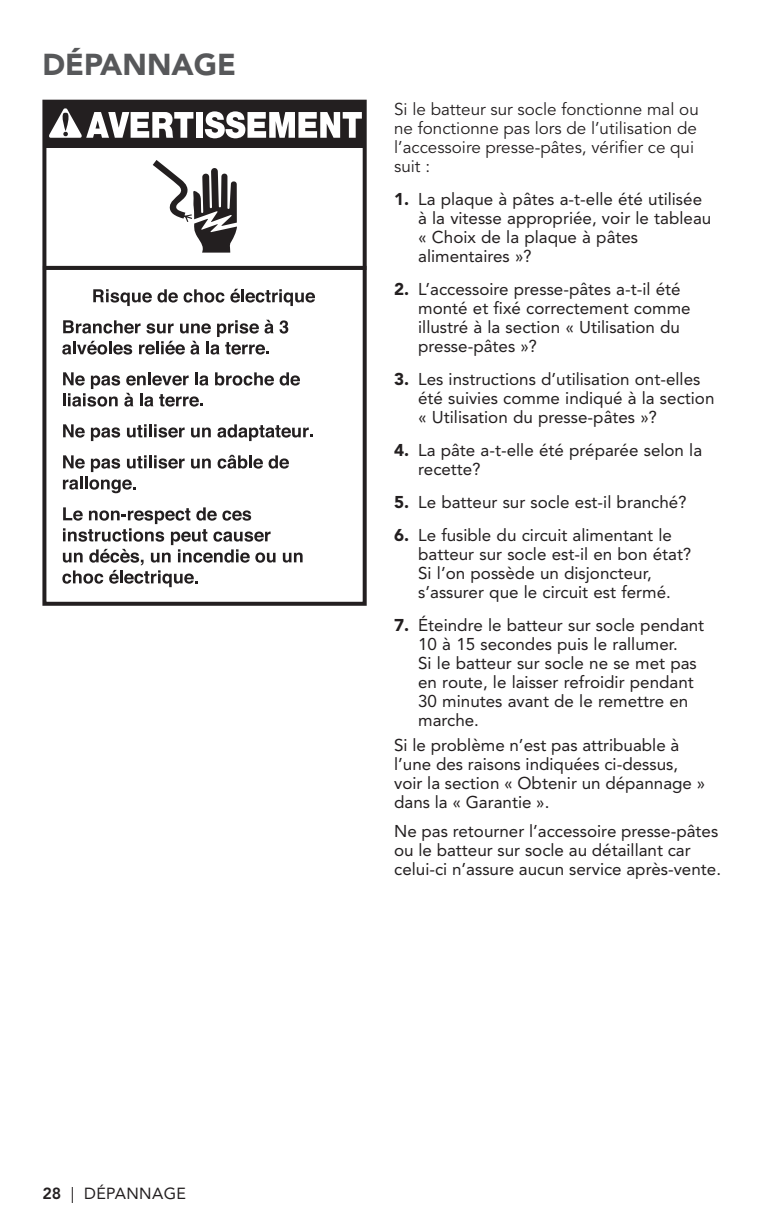
<style>
.page{position:relative;width:774px;height:1223px;background:#fff}
.page>*{position:absolute;margin:0;border:0;box-sizing:border-box;transform-origin:0 0}
.t1{font:900 30px "Avenir LT Std";color:#57585a}
.t2{font:17px/19px "Avenir LT Std";color:#231f20}
.t3{font:17px/19px "Avenir LT Std";color:#231f20}
.t4{font:16px "Avenir LT Std";letter-spacing:.02em;color:#231f20}
.s1{font-weight:800}
.s2{font-weight:900}
</style>
<div class="page">
<div style="left:42px;top:100px;width:324px;height:505px;border:4px solid #231f20"></div>
<div style="left:44px;top:102px;width:320px;height:46px;background:#231f20"></div>
<svg style="left:93px;top:289px;width:131px;height:17px"></svg>
<svg style="left:230px;top:289px;width:85px;height:17px"></svg>
<svg style="left:279px;top:320px;width:9px;height:13px"></svg>
<svg style="left:62px;top:320px;width:211px;height:34px"></svg>
<svg style="left:215px;top:372px;width:85px;height:13px"></svg>
<svg style="left:63px;top:372px;width:145px;height:34px"></svg>
<svg style="left:63px;top:424px;width:22px;height:13px"></svg>
<svg style="left:91px;top:427px;width:29px;height:14px"></svg>
<svg style="left:127px;top:424px;width:57px;height:13px"></svg>
<svg style="left:191px;top:427px;width:20px;height:10px"></svg>
<svg style="left:217px;top:424px;width:96px;height:17px"></svg>
<svg style="left:191px;top:458px;width:20px;height:10px"></svg>
<svg style="left:217px;top:455px;width:72px;height:13px"></svg>
<svg style="left:63px;top:455px;width:121px;height:38px"></svg>
<svg style="left:283px;top:552px;width:19px;height:10px"></svg>
<svg style="left:62px;top:507px;width:213px;height:80px"></svg>
<svg style="left:49px;top:108px;width:144px;height:30px"></svg>
<div style="left:196px;top:112px;width:7px;height:26px;background:#fff"></div>
<svg style="left:205px;top:111px;width:157px;height:27px"></svg>
<hr style="left:43px;top:266px;width:323px;height:4px;background:#231f20">
<svg style="left:153px;top:160px;width:84px;height:92px"></svg>
<h1 class="t1" style="left:42px;top:46px;width:195px">DÉPANNAGE</h1>
<p class="t4" style="left:42px;top:1184px;width:145px"><span class="s1">28</span> | DÉPANNAGE</p>
<p class="t3" style="left:394px;top:100px;width:306px">Si le batteur sur socle fonctionne mal ou ne fonctionne pas lors de l’utilisation de l’accessoire presse-pâtes, vérifier ce qui suit :</p>
<p class="t2" style="left:418px;top:189px;width:294px;text-indent:-24px"><span class="s2">1.</span> La plaque à pâtes a-t-elle été utilisée à la vitesse appropriée, voir le tableau « Choix de la plaque à pâtes alimentaires »?</p>
<p class="t2" style="left:418px;top:279px;width:274px;text-indent:-24px"><span class="s2">2.</span> L’accessoire presse-pâtes a-t-il été monté et fixé correctement comme illustré à la section « Utilisation du presse-pâtes »?</p>
<p class="t2" style="left:418px;top:369px;width:298px;text-indent:-24px"><span class="s2">3.</span> Les instructions d’utilisation ont-elles été suivies comme indiqué à la section « Utilisation du presse-pâtes »?</p>
<p class="t2" style="left:418px;top:440px;width:285px;text-indent:-24px"><span class="s2">4.</span> La pâte a-t-elle été préparée selon la recette?</p>
<p class="t2" style="left:394px;top:492px;width:294px"><span class="s2">5.</span> Le batteur sur socle est-il branché?</p>
<p class="t2" style="left:418px;top:525px;width:274px;text-indent:-24px"><span class="s2">6.</span> Le fusible du circuit alimentant le batteur sur socle est-il en bon état?<br>Si l’on possède un disjoncteur, s’assurer que le circuit est fermé.</p>
<p class="t2" style="left:418px;top:615px;width:287px;text-indent:-24px"><span class="s2">7.</span> Éteindre le batteur sur socle pendant<br>10 à 15 secondes puis le rallumer.<br>Si le batteur sur socle ne se met pas en route, le laisser refroidir pendant<br>30 minutes avant de le remettre en marche.</p>
<p class="t2" style="left:394px;top:735px;width:312px">Si le problème n’est pas attribuable à l’une des raisons indiquées ci-dessus, voir la section « Obtenir un dépannage » dans la « Garantie ».</p>
<p class="t2" style="left:394px;top:821px;width:328px">Ne pas retourner l’accessoire presse-pâtes ou le batteur sur socle au détaillant car celui-ci n’assure aucun service après-vente.</p>
</div>
